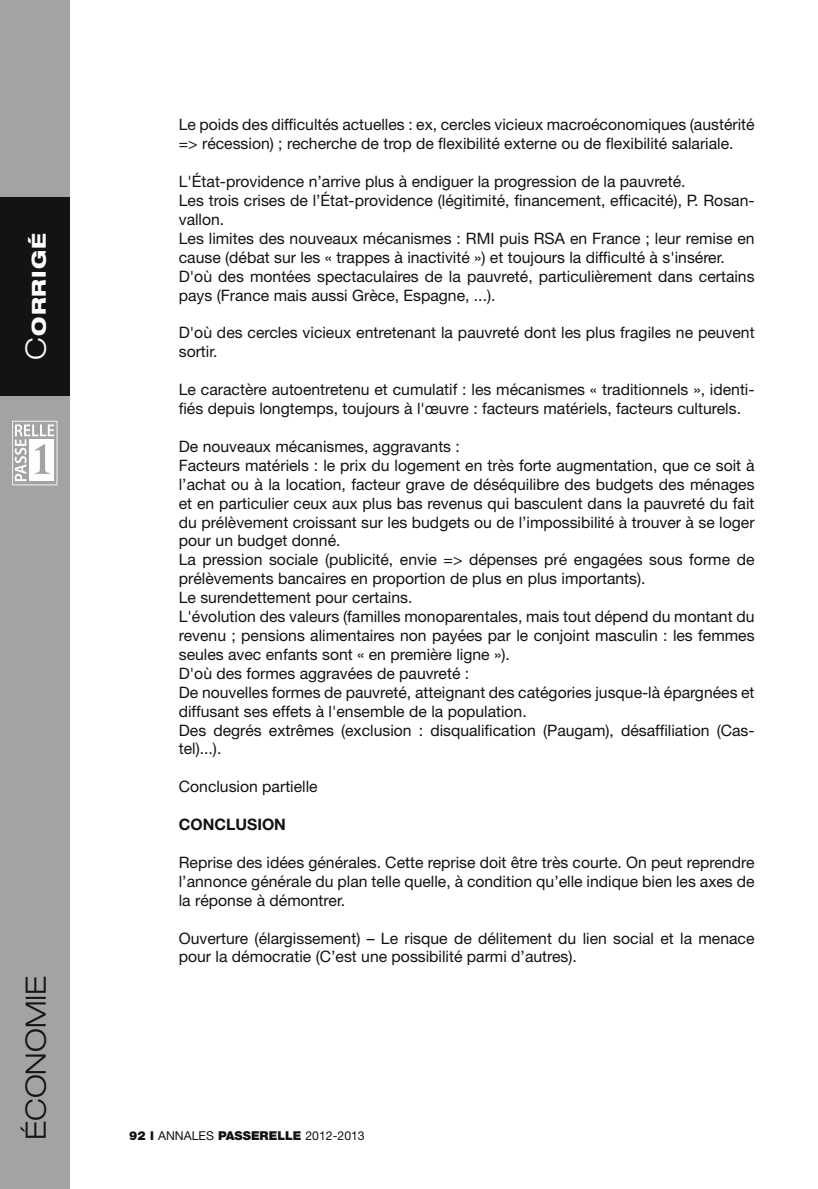
<style>
.page{position:relative;width:818px;height:1189px;background:#fff}
.page>*{position:absolute;margin:0;border:0;box-sizing:border-box;transform-origin:0 0}
.t1{font:300 expanded 28px "Helvetica Neue";color:#131313}
.t2{font:800 expanded 19.25px "Helvetica Neue";letter-spacing:.05em;color:#fff}
.t3{font:15.75px/18.9px "Helvetica Neue";color:#131313}
.t4{font:700 15.75px "Helvetica Neue";color:#131313}
.t5{font:12.25px "Helvetica Neue";color:#131313}
.s1{font-weight:300;font-size:28px}
.s2{font-weight:900}
</style>
<div class="page">
<div style="left:0;top:0;width:70px;height:1188px;background:#a3a3a3"></div>
<div style="left:0;top:197px;width:70px;height:199px;background:#131313"></div>
<svg style="left:12px;top:421px;width:45px;height:64px"></svg>
<p class="t2" style="left:27px;top:360px;width:128px;rotate:-90deg"><span class="s1">c</span>orrigé</p>
<h1 class="t1" style="left:19px;top:1140px;width:164px;rotate:-90deg">économie</h1>
<p class="t3" style="left:179px;top:115px;width:577px">Le poids des difficultés actuelles : ex, cercles vicieux macroéconomiques (austérité =&gt; récession) ; recherche de trop de flexibilité externe ou de flexibilité salariale.</p>
<p class="t3" style="left:179px;top:172px;width:577px">L'État-providence n’arrive plus à endiguer la progression de la pauvreté.<br>Les trois crises de l’État-providence (légitimité, financement, efficacité), P. Rosan&shy;vallon.<br>Les limites des nouveaux mécanismes : RMI puis RSA en France ; leur remise en cause (débat sur les « trappes à inactivité ») et toujours la difficulté à s'insérer.<br>D'où des montées spectaculaires de la pauvreté, particulièrement dans certains pays (France mais aussi Grèce, Espagne, ...).</p>
<p class="t3" style="left:179px;top:323px;width:577px">D'où des cercles vicieux entretenant la pauvreté dont les plus fragiles ne peuvent sortir.</p>
<p class="t3" style="left:179px;top:380px;width:577px">Le caractère autoentretenu et cumulatif : les mécanismes « traditionnels », identi&shy;fiés depuis longtemps, toujours à l'œuvre : facteurs matériels, facteurs culturels.</p>
<p class="t3" style="left:179px;top:436px;width:577px">De nouveaux mécanismes, aggravants :<br>Facteurs matériels : le prix du logement en très forte augmentation, que ce soit à l’achat ou à la location, facteur grave de déséquilibre des budgets des ménages et en particulier ceux aux plus bas revenus qui basculent dans la pauvreté du fait du prélèvement croissant sur les budgets ou de l’impossibilité à trouver à se loger pour un budget donné.<br>La pression sociale (publicité, envie =&gt; dépenses pré engagées sous forme de prélèvements bancaires en proportion de plus en plus importants).<br>Le surendettement pour certains.<br>L'évolution des valeurs (familles monoparentales, mais tout dépend du montant du revenu ; pensions alimentaires non payées par le conjoint masculin : les femmes seules avec enfants sont « en première ligne »).<br>D'où des formes aggravées de pauvreté :<br>De nouvelles formes de pauvreté, atteignant des catégories jusque-là épargnées et diffusant ses effets à l'ensemble de la population.<br>Des degrés extrêmes (exclusion : disqualification (Paugam), désaffiliation (Cas&shy;tel)...).</p>
<p class="t3" style="left:179px;top:777px;width:140px">Conclusion partielle</p>
<p class="t4" style="left:179px;top:814px;width:109px">CONCLUSION</p>
<p class="t3" style="left:179px;top:852px;width:577px;text-align:justify">Reprise des idées générales. Cette reprise doit être très courte. On peut reprendre l’annonce générale du plan telle quelle, à condition qu’elle indique bien les axes de la réponse à démontrer.</p>
<p class="t3" style="left:179px;top:928px;width:577px">Ouverture (élargissement) – Le risque de délitement du lien social et la menace pour la démocratie (C’est une possibilité parmi d’autres).</p>
<p class="t5" style="left:129px;top:1128px;width:237px"><span class="s2">92 l</span> ANNALES <span class="s2">PASSERELLE</span> 2012-2013</p>
</div>
